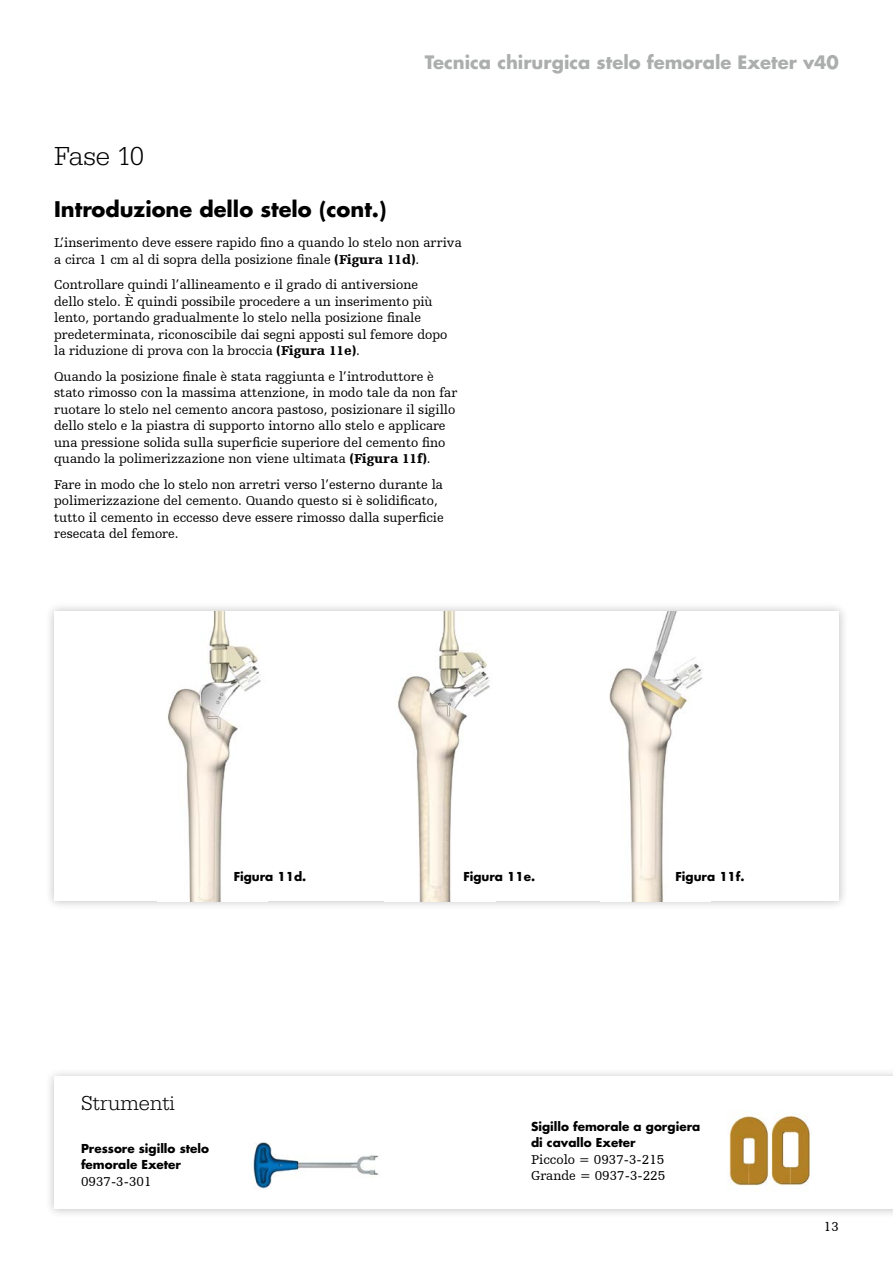
<style>
.page{position:relative;width:893px;height:1263px;background:#fff}
.page>*{position:absolute;margin:0;border:0;box-sizing:border-box;transform-origin:0 0}
.t1{font:300 27px "URW Egyptienne TOT";letter-spacing:-.02em;color:#000}
.t2{font:700 21px "Futura Std";color:#000}
.t3{font:300 21px "URW Egyptienne TOT";color:#000}
.t4{font:700 18px "Futura Std";color:#abaead}
.t5{font:13.5px/16.5px "Humanist Slabserif 712 BT";color:#000}
.t6{font:700 12px/16.5px "Futura Std";color:#000}
.s1{font-weight:900}
</style>
<div class="page">
<div style="left:44px;top:602px;width:805px;height:309px;background:#000;opacity:.25"></div>
<div style="left:54px;top:612px;width:785px;height:289px;background:#fff"></div>
<img style="left:168px;top:612px;width:93px;height:289px">
<img style="left:398px;top:612px;width:92px;height:289px">
<img style="left:609px;top:612px;width:93px;height:289px">
<div style="left:44px;top:1067px;width:849px;height:151px;background:#000;opacity:.25"></div>
<div style="left:54px;top:1077px;width:839px;height:132px;background:#fff"></div>
<img style="left:253px;top:1142px;width:126px;height:47px">
<img style="left:729px;top:1111px;width:82px;height:75px">
<h3 class="t4" style="left:425px;top:50px;width:416px">Tecnica chirurgica stelo femorale Exeter v40</h3>
<h1 class="t1" style="left:54px;top:140px;width:92px">Fase 10</h1>
<h2 class="t2" style="left:54px;top:195px;width:334px">Introduzione dello stelo (cont.)</h2>
<p class="t5" style="left:54px;top:234px;width:409px">L’inserimento deve essere rapido fino a quando lo stelo non arriva a circa 1 cm al di sopra della posizione finale <span class="s1">(Figura 11d)</span>.</p>
<p class="t5" style="left:54px;top:276px;width:395px">Controllare quindi l’allineamento e il grado di antiversione dello stelo. È quindi possibile procedere a un inserimento più lento, portando gradualmente lo stelo nella posizione finale predeterminata, riconoscibile dai segni apposti sul femore dopo la riduzione di prova con la broccia <span class="s1">(Figura 11e)</span>.</p>
<p class="t5" style="left:54px;top:368px;width:405px">Quando la posizione finale è stata raggiunta e l’introduttore è stato rimosso con la massima attenzione, in modo tale da non far ruotare lo stelo nel cemento ancora pastoso, posizionare il sigillo dello stelo e la piastra di supporto intorno allo stelo e applicare una pressione solida sulla superficie superiore del cemento fino quando la polimerizzazione non viene ultimata <span class="s1">(Figura 11f)</span>.</p>
<p class="t5" style="left:54px;top:476px;width:391px">Fare in modo che lo stelo non arretri verso l’esterno durante la polimerizzazione del cemento. Quando questo si è solidificato, tutto il cemento in eccesso deve essere rimosso dalla superficie resecata del femore.</p>
<p class="t6" style="left:234px;top:868px;width:74px">Figura 11d.</p>
<p class="t6" style="left:463px;top:868px;width:73px">Figura 11e.</p>
<p class="t6" style="left:675px;top:868px;width:71px">Figura 11f.</p>
<h2 class="t3" style="left:81px;top:1091px;width:95px">Strumenti</h2>
<p class="t6" style="left:81px;top:1140px;width:130px">Pressore sigillo stelo femorale Exeter</p>
<p class="t5" style="left:81px;top:1173px;width:72px">0937-3-301</p>
<p class="t6" style="left:531px;top:1118px;width:171px">Sigillo femorale a gorgiera di cavallo Exeter</p>
<p class="t5" style="left:531px;top:1151px;width:136px">Piccolo = 0937-3-215<br>Grande = 0937-3-225</p>
<p class="t5" style="left:824px;top:1218px;width:17px">13</p>
</div>
